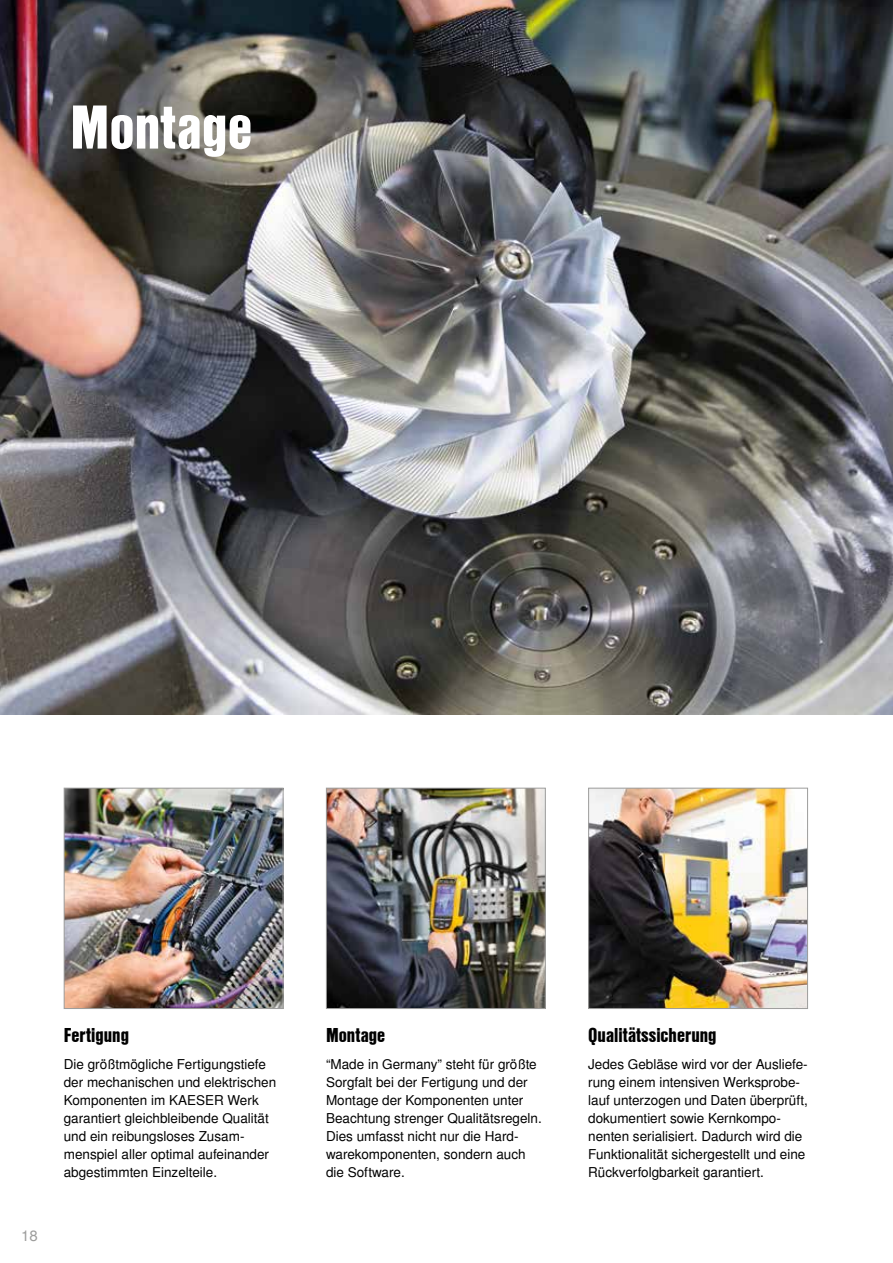
<style>
.page{position:relative;width:893px;height:1263px;background:#fff}
.page>*{position:absolute;margin:0;border:0;box-sizing:border-box;transform-origin:0 0}
.t1{font:60px "Nimbus San L Bla Con";color:#fff}
.t2{font:19.5px "Nimbus San L Bla Con";color:#000}
.t3{font:15px "Nimbus San L";color:#9d9d9c}
.t4{font:13.5px/18px "Nimbus San L";color:#000}
</style>
<div class="page">
<img style="left:0;top:0;width:893px;height:714px">
<img style="left:66px;top:790px;width:215px;height:217px">
<div style="left:64px;top:788px;width:219px;height:221px;border:1px solid #9d9d9c"></div>
<img style="left:328px;top:790px;width:216px;height:217px">
<div style="left:326px;top:788px;width:220px;height:221px;border:1px solid #9d9d9c"></div>
<img style="left:590px;top:790px;width:216px;height:217px">
<div style="left:588px;top:788px;width:220px;height:221px;border:1px solid #9d9d9c"></div>
<h1 class="t1" style="left:70px;top:82px;width:184px">Montage</h1>
<p class="t3" style="left:21px;top:1226px;width:18px">18</p>
<h2 class="t2" style="left:64px;top:1021px;width:67px">Fertigung</h2>
<p class="t4" style="left:64px;top:1056px;width:214px">Die größtmögliche Fertigungstiefe der mechanischen und elektrischen Komponenten im KAESER Werk garantiert gleichbleibende Qualität und ein reibungsloses Zusam&shy;menspiel aller optimal aufeinander abgestimmten Einzelteile.</p>
<h2 class="t2" style="left:326px;top:1021px;width:61px">Montage</h2>
<p class="t4" style="left:326px;top:1056px;width:217px">“Made in Germany” steht für größte<br>Sorgfalt bei der Fertigung und der<br>Montage der Komponenten unter<br>Beachtung strenger Qualitätsregeln.<br>Dies umfasst nicht nur die Hard&shy;warekomponenten, sondern auch die Software.</p>
<h2 class="t2" style="left:588px;top:1021px;width:130px">Qualitätssicherung</h2>
<p class="t4" style="left:588px;top:1056px;width:221px">Jedes Gebläse wird vor der Ausliefe&shy;rung einem intensiven Werksprobe&shy;lauf unterzogen und Daten überprüft, dokumentiert sowie Kernkompo&shy;nenten serialisiert. Dadurch wird die Funktionalität sichergestellt und eine Rückverfolgbarkeit garantiert.</p>
</div>
